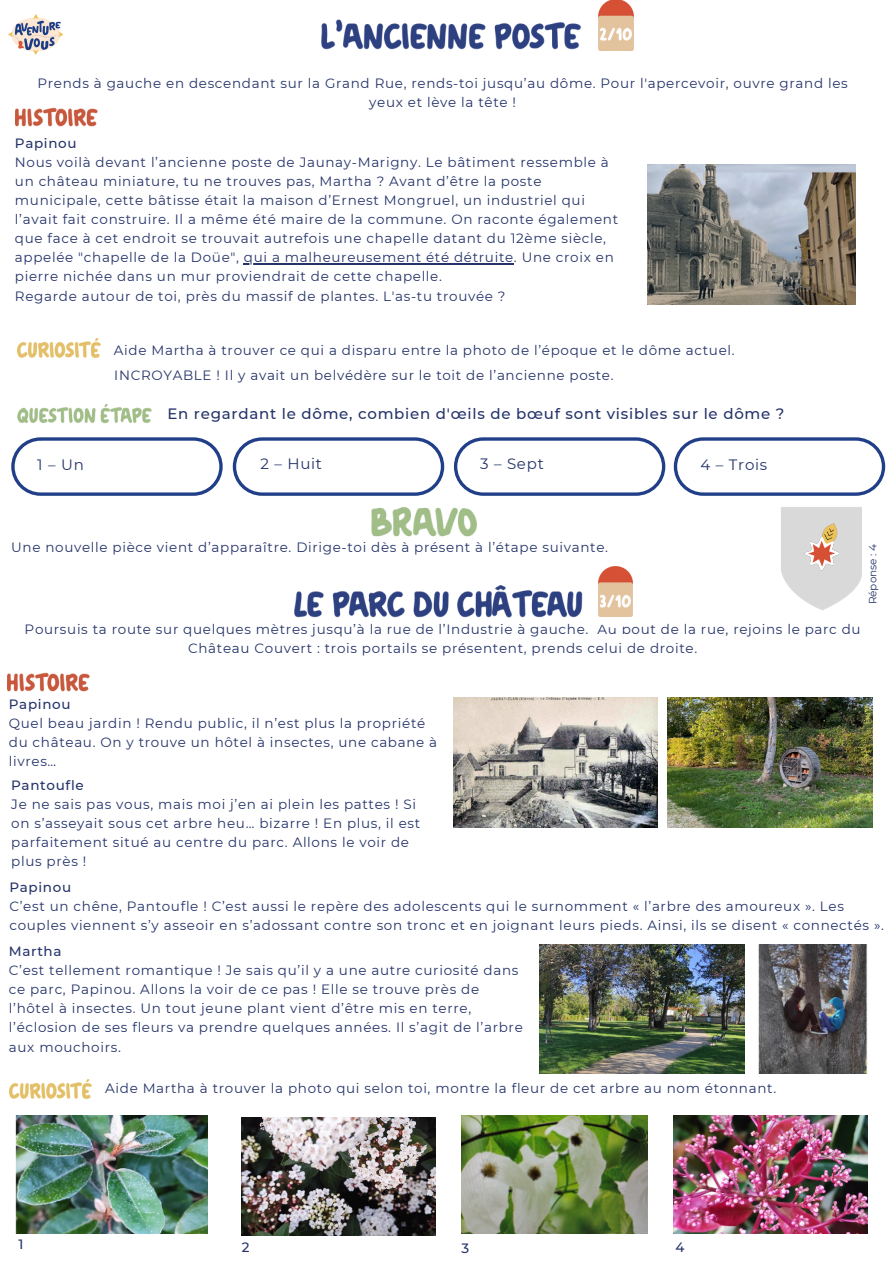
<style>
.page{position:relative;width:893px;height:1264px;background:#fff}
.page>*{position:absolute;margin:0;border:0;box-sizing:border-box;transform-origin:0 0}
.t1{font:500 15px "Montserrat";letter-spacing:.05em;color:#253369}
.t2{font:15px "Montserrat";letter-spacing:.05em;color:#253369}
.t3{font:13.5px/19px "Montserrat";letter-spacing:.05em;color:#253369}
.t4{font:500 13.5px "Montserrat";letter-spacing:.05em;color:#253369}
.t5{font:10.5px "Montserrat";color:#253369}
</style>
<div class="page">
<img style="left:321px;top:19px;width:260px;height:31px">
<hr style="left:244px;top:263px;width:270px;height:1px;background:#253369">
<img style="left:18px;top:339px;width:82px;height:19px">
<img style="left:781px;top:507px;width:81px;height:103px">
<svg style="left:11px;top:437px;width:212px;height:59px"></svg>
<svg style="left:233px;top:437px;width:211px;height:59px"></svg>
<svg style="left:454px;top:437px;width:211px;height:59px"></svg>
<svg style="left:673px;top:437px;width:212px;height:59px"></svg>
<img style="left:371px;top:506px;width:105px;height:31px">
<img style="left:17px;top:404px;width:134px;height:20px">
<img style="left:294px;top:585px;width:289px;height:33px">
<img style="left:668px;top:697px;width:204px;height:130px">
<img style="left:453px;top:697px;width:205px;height:130px">
<img style="left:7px;top:672px;width:82px;height:20px">
<img style="left:539px;top:944px;width:205px;height:129px">
<img style="left:758px;top:945px;width:109px;height:128px">
<img style="left:8px;top:14px;width:56px;height:41px">
<img style="left:15px;top:107px;width:82px;height:20px">
<img style="left:9px;top:1079px;width:82px;height:20px">
<img style="left:15px;top:1115px;width:192px;height:118px">
<img style="left:242px;top:1117px;width:193px;height:118px">
<img style="left:461px;top:1115px;width:186px;height:118px">
<img style="left:673px;top:1115px;width:194px;height:118px">
<img style="left:599px;top:11px;width:35px;height:40px">
<img style="left:598px;top:0;width:35px;height:50px">
<img style="left:600px;top:26px;width:34px;height:18px">
<img style="left:610px;top:566px;width:23px;height:51px">
<img style="left:598px;top:567px;width:34px;height:50px">
<img style="left:600px;top:592px;width:33px;height:18px">
<img style="left:647px;top:164px;width:208px;height:140px">
<p class="t3" style="left:37px;top:74px;width:811px;text-align:center">Prends à gauche en descendant sur la Grand Rue, rends-toi jusqu’au dôme. Pour l'apercevoir, ouvre grand les yeux et lève la tête !</p>
<p class="t4" style="left:15px;top:134px;width:63px">Papinou</p>
<p class="t3" style="left:15px;top:152px;width:604px">Nous voilà devant l’ancienne poste de Jaunay-Marigny. Le bâtiment ressemble à un château miniature, tu ne trouves pas, Martha ? Avant d’être la poste municipale, cette bâtisse était la maison d’Ernest Mongruel, un industriel qui l’avait fait construire. Il a même été maire de la commune. On raconte également que face à cet endroit se trouvait autrefois une chapelle datant du 12ème siècle, appelée "chapelle de la Doüe", qui a malheureusement été détruite. Une croix en pierre nichée dans un mur proviendrait de cette chapelle.</p>
<p class="t3" style="left:15px;top:286px;width:492px">Regarde autour de toi, près du massif de plantes. L'as-tu trouvée ?</p>
<p class="t3" style="left:114px;top:340px;width:622px">Aide Martha à trouver ce qui a disparu entre la photo de l’époque et le dôme actuel.</p>
<p class="t3" style="left:114px;top:366px;width:500px">INCROYABLE ! Il y avait un belvédère sur le toit de l’ancienne poste.</p>
<p class="t1" style="left:167px;top:404px;width:618px">En regardant le dôme, combien d'œils de bœuf sont visibles sur le dôme ?</p>
<p class="t2" style="left:37px;top:455px;width:48px">1–Un</p>
<p class="t2" style="left:260px;top:454px;width:63px">2 – Huit</p>
<p class="t2" style="left:480px;top:454px;width:65px">3 – Sept</p>
<p class="t2" style="left:700px;top:455px;width:68px">4 – Trois</p>
<p class="t3" style="left:11px;top:537px;width:598px">Une nouvelle pièce vient d’apparaître. Dirige-toi dès à présent à l’étape suivante.</p>
<p class="t3" style="left:25px;top:620px;width:837px;text-align:center">Poursuis ta route sur quelques mètres jusqu’à la rue de l’Industrie à gauche. Au bout de la rue, rejoins le parc du<br>Château Couvert : trois portails se présentent, prends celui de droite.</p>
<p class="t5" style="left:866px;top:604px;width:62px;rotate:-90deg">Réponse : 4</p>
<p class="t4" style="left:9px;top:696px;width:63px">Papinou</p>
<p class="t3" style="left:9px;top:713px;width:430px">Quel beau jardin ! Rendu public, il n’est plus la propriété du château. On y trouve un hôtel à insectes, une cabane à livres…</p>
<p class="t4" style="left:11px;top:776px;width:74px">Pantoufle</p>
<p class="t3" style="left:11px;top:794px;width:410px">Je ne sais pas vous, mais moi j’en ai plein les pattes ! Si on s’asseyait sous cet arbre heu… bizarre ! En plus, il est parfaitement situé au centre du parc. Allons le voir de plus près !</p>
<p class="t4" style="left:9px;top:878px;width:63px">Papinou</p>
<p class="t3" style="left:9px;top:896px;width:876px">C’est un chêne, Pantoufle ! C’est aussi le repère des adolescents qui le surnomment « l’arbre des amoureux ». Les couples viennent s’y asseoir en s’adossant contre son tronc et en joignant leurs pieds. Ainsi, ils se disent « connectés ».</p>
<p class="t4" style="left:9px;top:942px;width:54px">Martha</p>
<p class="t3" style="left:9px;top:960px;width:515px">C’est tellement romantique ! Je sais qu’il y a une autre curiosité dans ce parc, Papinou. Allons la voir de ce pas ! Elle se trouve près de l’hôtel à insectes. Un tout jeune plant vient d’être mis en terre, l’éclosion de ses fleurs va prendre quelques années. Il s’agit de l’arbre aux mouchoirs.</p>
<p class="t3" style="left:105px;top:1078px;width:672px">Aide Martha à trouver la photo qui selon toi, montre la fleur de cet arbre au nom étonnant.</p>
<p class="t4" style="left:19px;top:1235px;width:6px">1</p>
<p class="t4" style="left:242px;top:1238px;width:9px">2</p>
<p class="t4" style="left:461px;top:1239px;width:9px">3</p>
<p class="t4" style="left:675px;top:1238px;width:11px">4</p>
</div>
